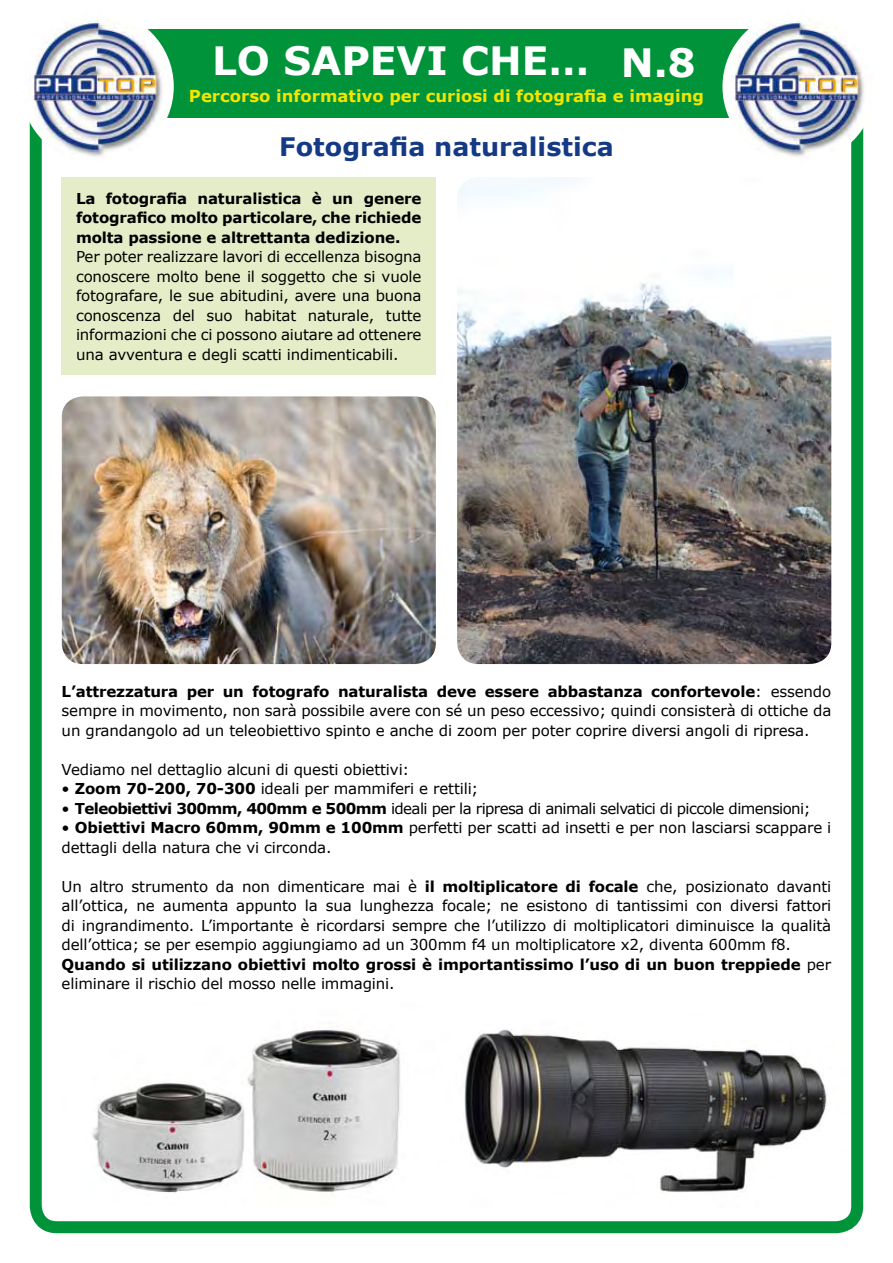
<style>
.page{position:relative;width:893px;height:1263px;background:#fff}
.page>*{position:absolute;margin:0;border:0;box-sizing:border-box;transform-origin:0 0}
.t1{font:700 39px "Verdana";color:#fff}
.t2{font:700 25.5px "Verdana";color:#143a85}
.t3{font:700 16.5px "Verdana";color:#f2e500}
.t4{font:15px/19.5px "Verdana";letter-spacing:-.01em;color:#000}
.t5{font:15px "Verdana";letter-spacing:-.04em;color:#000}
.s1{font-weight:700}
</style>
<div class="page">
<div style="left:30px;top:40px;width:833px;height:1193px;border:12px solid #00933a;border-radius:21px"></div>
<div style="left:97px;top:30px;width:701px;height:88px;background:#00933a"></div>
<img style="left:21px;top:10px;width:153px;height:153px;border-radius:76px">
<img style="left:722px;top:10px;width:153px;height:153px;border-radius:76px">
<div style="left:62px;top:177px;width:374px;height:198px;background:#e4edc8"></div>
<img style="left:62px;top:396px;width:374px;height:268px">
<img style="left:457px;top:177px;width:374px;height:487px">
<img style="left:92px;top:1030px;width:308px;height:166px">
<img style="left:464px;top:1029px;width:363px;height:163px">
<p class="t1" style="left:212px;top:36px;width:379px">LO SAPEVI CHE…</p>
<p class="t3" style="left:189px;top:86px;width:517px">Percorso informativo per curiosi di fotografia e imaging</p>
<p class="t1" style="left:621px;top:38px;width:76px">N.8</p>
<p class="t2" style="left:279px;top:130px;width:336px">Fotografia naturalistica</p>
<p class="t4" style="left:76px;top:188px;width:347px"><span class="s1">La fotografia naturalistica è un genere fotografico molto particolare, che richiede molta passione e altrettanta dedizione.<br></span>Per poter realizzare lavori di eccellenza bisogna conoscere molto bene il soggetto che si vuole fotografare, le sue abitudini, avere una buona conoscenza del suo habitat naturale, tutte informazioni che ci possono aiutare ad ottenere una avventura e degli scatti indimenticabili.</p>
<p class="t4" style="left:62px;top:681px;width:771px;text-align:justify"><span class="s1">L’attrezzatura per un fotografo naturalista deve essere abbastanza confortevole</span>: essendo sempre in movimento, non sarà possibile avere con sé un peso eccessivo; quindi consisterà di ottiche da un grandangolo ad un teleobiettivo spinto e anche di zoom per poter coprire diversi angoli di ripresa.</p>
<p class="t4" style="left:62px;top:759px;width:349px">Vediamo nel dettaglio alcuni di questi obiettivi:</p>
<p class="t4" style="left:62px;top:779px;width:418px">• <span class="s1">Zoom 70-200, 70-300</span> ideali per mammiferi e rettili;</p>
<p class="t5" style="left:62px;top:799px;width:750px">• <span class="s1">Teleobiettivi 300mm, 400mm e 500mm</span> ideali per la ripresa di animali selvatici di piccole dimensioni;</p>
<p class="t4" style="left:62px;top:818px;width:771px">• <span class="s1">Obiettivi Macro 60mm, 90mm e 100mm</span> perfetti per scatti ad insetti e per non lasciarsi scappare i dettagli della natura che vi circonda.</p>
<p class="t4" style="left:62px;top:876px;width:771px">Un altro strumento da non dimenticare mai è <span class="s1">il moltiplicatore di focale</span> che, posizionato davanti all’ottica, ne aumenta appunto la sua lunghezza focale; ne esistono di tantissimi con diversi fattori di ingrandimento. L’importante è ricordarsi sempre che l’utilizzo di moltiplicatori diminuisce la qualità dell’ottica; se per esempio aggiungiamo ad un 300mm f4 un moltiplicatore x2, diventa 600mm f8.<br><span class="s1">Quando si utilizzano obiettivi molto grossi è importantissimo l’uso di un buon treppiede</span> per eliminare il rischio del mosso nelle immagini.</p>
</div>
